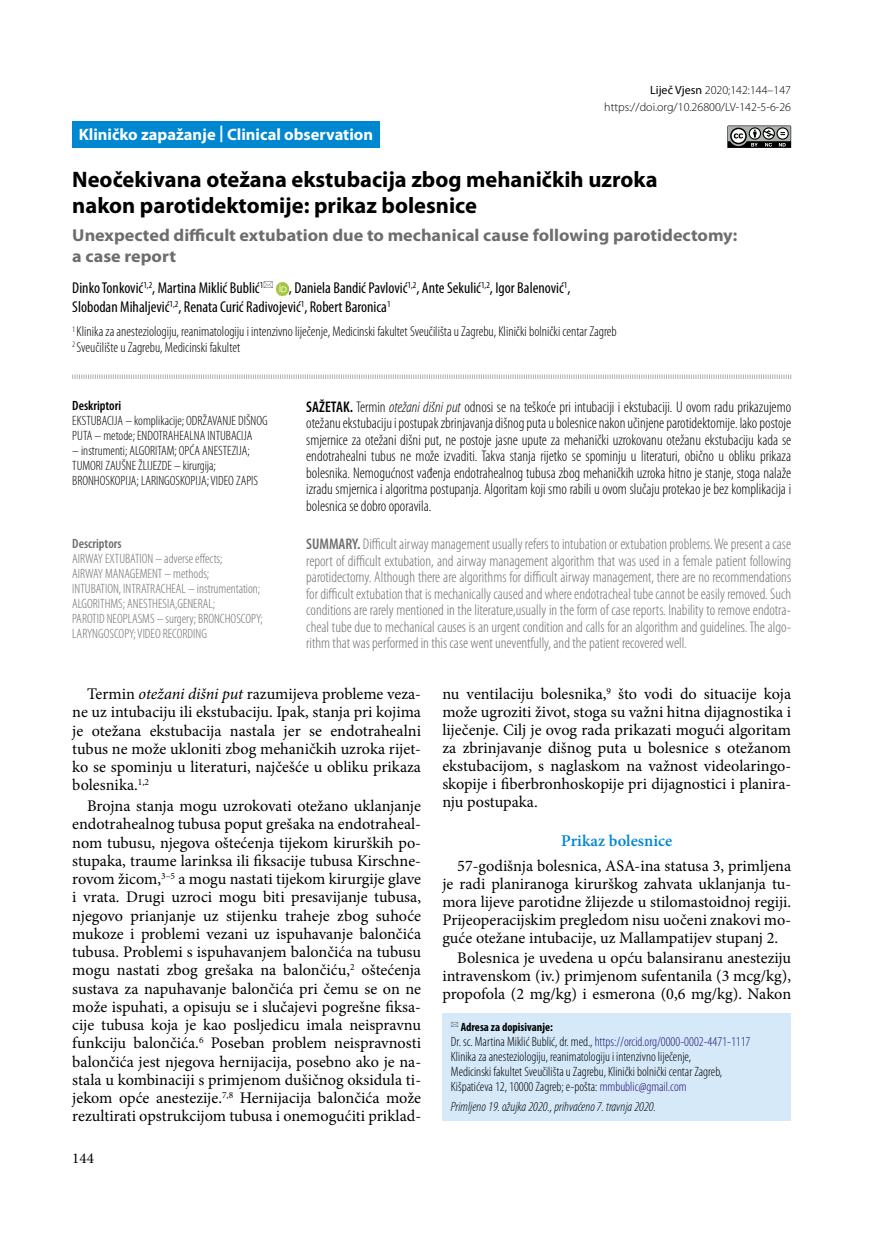
<style>
.page{position:relative;width:872px;height:1234px;background:#fff}
.page>*{position:absolute;margin:0;border:0;box-sizing:border-box;transform-origin:0 0}
.t1{font:700 22.5px/25.5px "Myriad Pro";color:#000}
.t2{font:700 17.25px/20.2px "Myriad Pro";color:#6d6d6e;scale:1.05 1}
.t3{font:700 16.5px "Myriad Pro";color:#fff}
.t4{font:600 16.5px "Minion Pro";color:#0087d1}
.t5{font:16.2px/18.3px "Minion Pro";color:#000;text-align:justify}
.t6{font:condensed 15.75px/18.8px "Myriad Pro";color:#000}
.t7{font:300 condensed 15.45px/16.5px "Myriad Pro";color:#6d6d6e;text-align:justify}
.t8{font:300 condensed 15.45px/16.5px "Myriad Pro";color:#000;text-align:justify}
.t9{font:15px "Minion Pro";color:#000}
.t10{font:300 condensed 14.25px/15.8px "Myriad Pro";color:#000}
.t11{font:300 condensed 13.5px/15px "Myriad Pro";color:#000}
.t12{font:300 condensed 13.5px/15px "Myriad Pro";color:#6d6d6e}
.t13{font:italic 300 condensed 13.5px "Myriad Pro";color:#000}
.t14{font:600 condensed 13.5px "Myriad Pro";color:#000}
.t15{font:600 condensed 13.5px "Myriad Pro";color:#6d6d6e}
.t16{font:300 12px/16.5px "Myriad Pro";color:#000;text-align:right}
.t17{font:700 condensed 12px "Myriad Pro";color:#000}
.s1{font-weight:400}
.s2{font-weight:600}
.s3{font-style:italic}
.s4{color:#231177}
</style>
<div class="page">
<svg style="left:727px;top:125px;width:64px;height:23px"></svg>
<div style="left:442px;top:1013px;width:349px;height:107px;background:#d5e9f9"></div>
<div style="left:72px;top:121px;width:307px;height:27px;background:#0087d1"></div>
<svg style="left:72px;top:374px;width:719px;height:5px"></svg>
<svg style="left:276px;top:282px;width:13px;height:13px"></svg>
<p class="t3" style="left:79px;top:123px;width:296px">Kliničko zapažanje | Clinical observation</p>
<p class="t16" style="left:604px;top:82px;width:188px"><span class="s1">Liječ Vjesn</span> 2020;142:144–147 https://doi.org/10.26800/LV-142-5-6-26</p>
<h1 class="t1" style="left:72px;top:166px;width:587px">Neočekivana otežana ekstubacija zbog mehaničkih uzroka nakon parotidektomije: prikaz bolesnice</h1>
<p class="t2" style="left:72px;top:225px;width:635px">Unexpected difficult extubation due to mechanical cause following parotidectomy: a case report</p>
<p class="t6" style="left:72px;top:278px;width:192px">Dinko Tonković<sup>1,2</sup>, Martina Miklić Bublić<sup>1</sup></p>
<p class="t6" style="left:72px;top:278px;width:499px;text-indent:216px">, Daniela Bandić Pavlović<sup>1,2</sup>, Ante Sekulić<sup>1,2</sup>, Igor Balenović<sup>1</sup>,<br>Slobodan Mihaljević<sup>1,2</sup>, Renata Curić Radivojević<sup>1</sup>, Robert Baronica<sup>1</sup></p>
<p class="t10" style="left:72px;top:323px;width:546px"><sup>1</sup> Klinika za anesteziologiju, reanimatologiju i intenzivno liječenje, Medicinski fakultet Sveučilišta u Zagrebu, Klinički bolnički centar Zagreb<br><sup>2</sup> Sveučilište u Zagrebu, Medicinski fakultet</p>
<p class="t14" style="left:72px;top:397px;width:50px">Deskriptori</p>
<p class="t11" style="left:72px;top:413px;width:197px">EKSTUBACIJA – komplikacije; ODRŽAVANJE DIŠNOG<br>PUTA – metode; ENDOTRAHEALNA INTUBACIJA</p>
<p class="t11" style="left:72px;top:443px;width:187px">– instrumenti; ALGORITAM; OPĆA ANESTEZIJA;<br>TUMORI ZAUŠNE ŽLIJEZDE – kirurgija;<br>BRONHOSKOPIJA; LARINGOSKOPIJA; VIDEO ZAPIS</p>
<p class="t8" style="left:306px;top:398px;width:486px"><span class="s2">SAŽETAK.</span> Termin <span class="s3">otežani dišni put</span> odnosi se na teškoće pri intubaciji i ekstubaciji. U ovom radu prikazujemo otežanu ekstubaciju i postupak zbrinjavanja dišnog puta u bolesnice nakon učinjene parotidektomije. Iako postoje smjernice za otežani dišni put, ne postoje jasne upute za mehanički uzrokovanu otežanu ekstubaciju kada se endotrahealni tubus ne može izvaditi. Takva stanja rijetko se spominju u literaturi, obično u obliku prikaza bolesnika. Nemogućnost vađenja endotrahealnog tubusa zbog mehaničkih uzroka hitno je stanje, stoga nalaže izradu smjernica i algoritma postupanja. Algoritam koji smo rabili u ovom slučaju protekao je bez komplikacija i bolesnica se dobro oporavila.</p>
<p class="t7" style="left:306px;top:535px;width:486px"><span class="s2">SUMMARY.</span> Difficult airway management usually refers to intubation or extubation problems. We present a case report of difficult extubation, and airway management algorithm that was used in a female patient following parotidectomy. Although there are algorithms for difficult airway management, there are no recommendations for difficult extubation that is mechanically caused and where endotracheal tube cannot be easily removed. Such conditions are rarely mentioned in the literature,usually in the form of case reports. Inability to remove endotra&shy;cheal tube due to mechanical causes is an urgent condition and calls for an algorithm and guidelines. The algo&shy;rithm that was performed in this case went uneventfully, and the patient recovered well.</p>
<p class="t5" style="left:72px;top:684px;width:350px;text-indent:15px">Termin <span class="s3">otežani dišni put</span> razumijeva probleme veza&shy;ne uz intubaciju ili ekstubaciju. Ipak, stanja pri kojima je otežana ekstubacija nastala jer se endotrahealni tubus ne može ukloniti zbog mehaničkih uzroka rijet&shy;ko se spominju u literaturi, najčešće u obliku prikaza bolesnika.<sup>1,2</sup></p>
<p class="t5" style="left:72px;top:796px;width:350px;text-indent:15px">Brojna stanja mogu uzrokovati otežano uklanjanje endotrahealnog tubusa poput grešaka na endotraheal&shy;nom tubusu, njegova oštećenja tijekom kirurških po&shy;stupaka, traume larinksa ili fiksacije tubusa Kirschne&shy;rovom žicom,<sup>3–5</sup> a mogu nastati tijekom kirurgije glave i vrata. Drugi uzroci mogu biti presavijanje tubusa, njegovo prianjanje uz stijenku traheje zbog suhoće mukoze i problemi vezani uz ispuhavanje balončića tubusa. Problemi s ispuhavanjem balončića na tubusu mogu nastati zbog grešaka na balončiću,<sup>2</sup> oštećenja sustava za napuhavanje balončića pri čemu se on ne može ispuhati, a opisuju se i slučajevi pogrešne fiksa&shy;cije tubusa koja je kao posljedicu imala neispravnu funkciju balončića.<sup>6</sup> Poseban problem neispravnosti balončića jest njegova hernijacija, posebno ako je na&shy;stala u kombinaciji s primjenom dušičnog oksidula ti&shy;jekom opće anestezije.<sup>7,8</sup> Hernijacija balončića može rezultirati opstrukcijom tubusa i onemogućiti priklad-</p>
<p class="t15" style="left:72px;top:534px;width:51px">Descriptors</p>
<p class="t12" style="left:72px;top:550px;width:192px">AIRWAY EXTUBATION – adverse effects;<br>AIRWAY MANAGEMENT – methods;<br>INTUBATION, INTRATRACHEAL – instrumentation; ALGORITHMS; ANESTHESIA,GENERAL;<br>PAROTID NEOPLASMS – surgery; BRONCHOSCOPY; LARYNGOSCOPY; VIDEO RECORDING</p>
<p class="t5" style="left:442px;top:684px;width:350px">nu ventilaciju bolesnika,<sup>9</sup> što vodi do situacije koja može ugroziti život, stoga su važni hitna dijagnostika i liječenje. Cilj je ovog rada prikazati mogući algoritam za zbrinjavanje dišnog puta u bolesnice s otežanom ekstubacijom, s naglaskom na važnost videolaringo&shy;skopije i fiberbronhoskopije pri dijagnostici i planira&shy;nju postupaka.</p>
<p class="t4" style="left:561px;top:829px;width:112px">Prikaz bolesnice</p>
<p class="t5" style="left:442px;top:856px;width:350px;text-indent:15px">57-godišnja bolesnica, ASA-ina statusa 3, primljena je radi planiranoga kirurškog zahvata uklanjanja tu&shy;mora lijeve parotidne žlijezde u stilomastoidnoj regiji.<br>Prijeoperacijskim pregledom nisu uočeni znakovi mo&shy;guće otežane intubacije, uz Mallampatijev stupanj 2.</p>
<p class="t5" style="left:442px;top:948px;width:350px;text-indent:15px">Bolesnica je uvedena u opću balansiranu anesteziju intravenskom (iv.) primjenom sufentanila (3 mcg/kg), propofola (2 mg/kg) i esmerona (0,6 mg/kg). Nakon</p>
<p class="t17" style="left:461px;top:1019px;width:94px">Adresa za dopisivanje:</p>
<p class="t11" style="left:451px;top:1033px;width:301px">Dr. sc. Martina Miklić Bublić, dr. med., <span class="s4">https://orcid.org/0000-0002-4471-1117<br></span>Klinika za anesteziologiju, reanimatologiju i intenzivno liječenje,<br>Medicinski fakultet Sveučilišta u Zagrebu, Klinički bolnički centar Zagreb, Kišpatićeva 12, 10000 Zagreb; e-pošta: <span class="s4">mmbublic@gmail.com</span></p>
<p class="t13" style="left:451px;top:1097px;width:207px">Primljeno 19. ožujka 2020., prihvaćeno 7. travnja 2020.</p>
<p class="t9" style="left:72px;top:1147px;width:23px">144</p>
</div>
